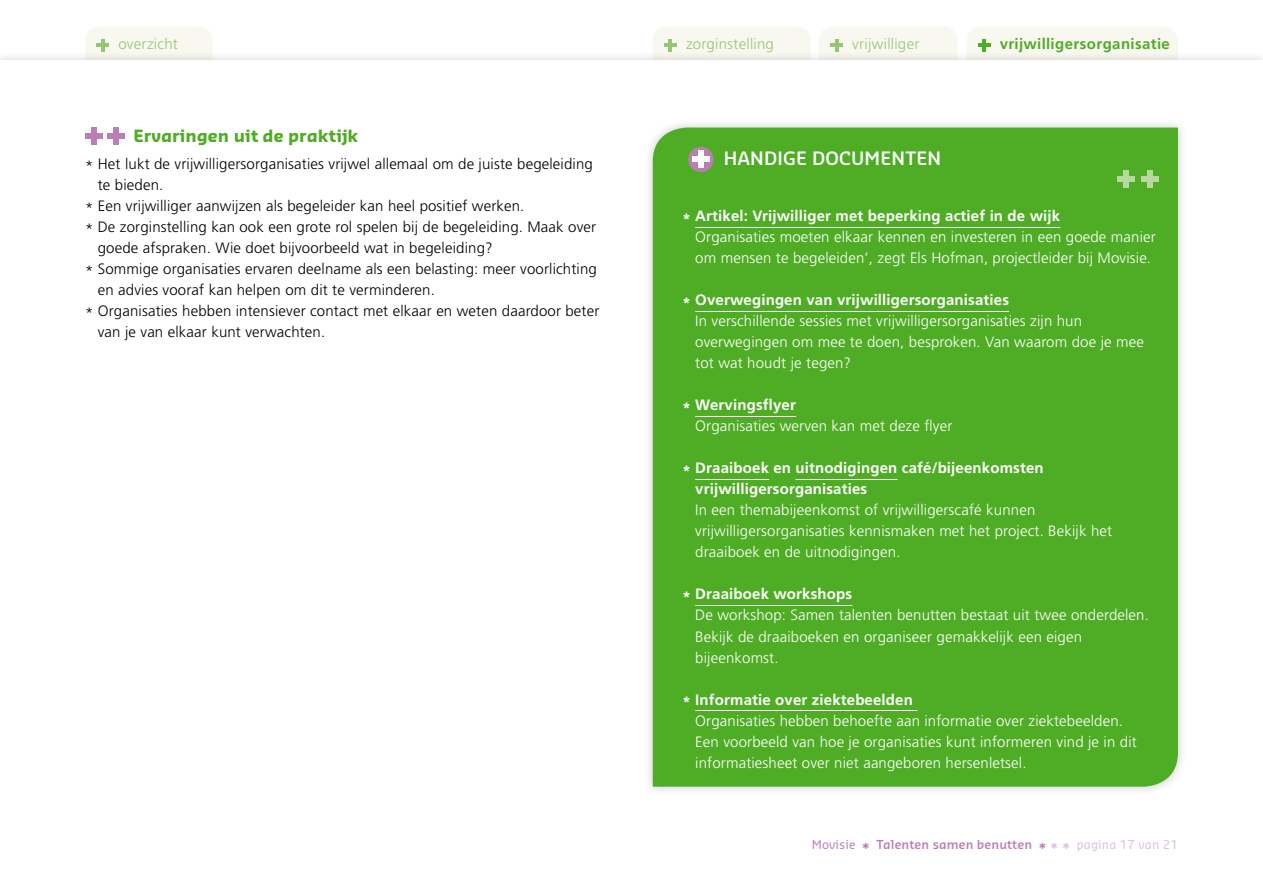
<style>
.page{position:relative;width:1263px;height:893px;background:#fff}
.page>*{position:absolute;margin:0;border:0;box-sizing:border-box;transform-origin:0 0}
.t1{font:600 18px "Sansa";letter-spacing:.01em;color:#fff}
.t2{font:700 16.5px "Sansa";color:#4fac25}
.t3{font:300 15px/21px "Frutiger";letter-spacing:.01em;color:#fff}
.t4{font:300 15px "Frutiger";letter-spacing:.01em;color:#000}
.t5{font:700 15px/21px "Frutiger";letter-spacing:.01em;color:#fff}
.t6{font:300 15px "Frutiger";letter-spacing:.015em;color:#96c673}
.t7{font:700 15px "Frutiger";letter-spacing:.025em;color:#4fac25}
.t8{font:600 12px "Sansa";letter-spacing:.01em;color:#b97fb5}
.s1{font-weight:400}
.s2{font-size:15px}
.s3{font-size:15px;color:#dac1dc}
.s4{font-weight:400;color:#dac1dc}
</style>
<div class="page">
<div style="left:85px;top:27px;width:127px;height:23px;background:#f8f8f1"></div>
<hr style="left:101px;top:39px;width:4px;height:12px;background:#96c673">
<hr style="left:96px;top:43px;width:13px;height:4px;background:#96c673">
<div style="left:967px;top:27px;width:211px;height:23px;background:#f8f8f1"></div>
<hr style="left:982px;top:39px;width:4px;height:12px;background:#4fac25">
<hr style="left:978px;top:43px;width:12px;height:4px;background:#4fac25">
<div style="left:819px;top:27px;width:139px;height:23px;background:#f8f8f1"></div>
<hr style="left:830px;top:43px;width:13px;height:4px;background:#96c673">
<div style="left:653px;top:27px;width:158px;height:23px;background:#f8f8f1"></div>
<hr style="left:668px;top:39px;width:4px;height:12px;background:#96c673">
<hr style="left:664px;top:43px;width:13px;height:4px;background:#96c673">
<div style="left:643px;top:118px;width:545px;height:678px;background:#000;opacity:.2"></div>
<div style="left:653px;top:128px;width:525px;height:659px;background:#4fac25"></div>
<hr style="left:695px;top:227px;width:365px;height:1px;background:#fff">
<hr style="left:695px;top:311px;width:314px;height:1px;background:#fff">
<hr style="left:695px;top:416px;width:101px;height:1px;background:#fff">
<hr style="left:695px;top:479px;width:74px;height:1px;background:#fff">
<hr style="left:796px;top:479px;width:101px;height:1px;background:#fff">
<hr style="left:695px;top:605px;width:157px;height:1px;background:#fff">
<hr style="left:695px;top:710px;width:222px;height:1px;background:#fff">
<div style="left:688px;top:147px;width:25px;height:25px;background:#b97fb5;border-radius:50%"></div>
<div style="left:698px;top:151px;width:5px;height:17px;background:#fff"></div>
<div style="left:692px;top:157px;width:17px;height:5px;background:#fff"></div>
<div style="left:91px;top:128px;width:5px;height:17px;background:#b97fb5"></div>
<div style="left:85px;top:134px;width:17px;height:5px;background:#b97fb5"></div>
<div style="left:113px;top:128px;width:5px;height:17px;background:#b97fb5"></div>
<div style="left:107px;top:134px;width:17px;height:5px;background:#b97fb5"></div>
<div style="left:1148px;top:170px;width:5px;height:17px;background:#b9d8a0"></div>
<div style="left:1142px;top:176px;width:17px;height:5px;background:#b9d8a0"></div>
<div style="left:1123px;top:170px;width:5px;height:17px;background:#b9d8a0"></div>
<div style="left:1117px;top:176px;width:17px;height:5px;background:#b9d8a0"></div>
<p class="t6" style="left:118px;top:36px;width:61px">overzicht</p>
<p class="t6" style="left:686px;top:36px;width:89px">zorginstelling</p>
<p class="t6" style="left:852px;top:36px;width:69px">vrijwilliger</p>
<p class="t7" style="left:1000px;top:35px;width:172px">vrijwilligersorganisatie</p>
<p class="t2" style="left:133px;top:126px;width:226px">Ervaringen uit de praktijk</p>
<p class="t4" style="left:85px;top:155px;width:509px">* Het lukt de vrijwilligersorganisaties vrijwel allemaal om de juiste begeleiding</p>
<p class="t4" style="left:98px;top:176px;width:67px">te bieden.</p>
<p class="t4" style="left:85px;top:197px;width:441px">* Een vrijwilliger aanwijzen als begeleider kan heel positief werken.</p>
<p class="t4" style="left:85px;top:218px;width:513px">* De zorginstelling kan ook een grote rol spelen bij de begeleiding. Maak over</p>
<p class="t4" style="left:98px;top:239px;width:396px">goede afspraken. Wie doet bijvoorbeeld wat in begeleiding?</p>
<p class="t4" style="left:85px;top:260px;width:513px">* Sommige organisaties ervaren deelname als een belasting: meer voorlichting</p>
<p class="t4" style="left:98px;top:281px;width:339px">en advies vooraf kan helpen om dit te verminderen.</p>
<p class="t4" style="left:85px;top:302px;width:516px">* Organisaties hebben intensiever contact met elkaar en weten daardoor beter</p>
<p class="t4" style="left:98px;top:323px;width:229px">van je van elkaar kunt verwachten.</p>
<p class="t1" style="left:724px;top:147px;width:219px">HANDIGE DOCUMENTEN</p>
<p class="t5" style="left:682px;top:206px;width:379px">* Artikel: Vrijwilliger met beperking actief in de wijk</p>
<p class="t3" style="left:695px;top:227px;width:462px">Organisaties moeten elkaar kennen en investeren in een goede manier om mensen te begeleiden’, zegt Els Hofman, projectleider bij Movisie.</p>
<p class="t5" style="left:682px;top:290px;width:328px">* Overwegingen van vrijwilligersorganisaties</p>
<p class="t3" style="left:695px;top:311px;width:450px">In verschillende sessies met vrijwilligersorganisaties zijn hun overwegingen om mee te doen, besproken. Van waarom doe je mee tot wat houdt je tegen?</p>
<p class="t5" style="left:682px;top:395px;width:115px">* Wervingsflyer</p>
<p class="t3" style="left:695px;top:416px;width:259px">Organisaties werven kan met deze flyer</p>
<p class="t5" style="left:695px;top:458px;width:350px;text-indent:-13px">* Draaiboek en uitnodigingen café/bijeenkomsten vrijwilligersorganisaties</p>
<p class="t3" style="left:695px;top:500px;width:418px">In een themabijeenkomst of vrijwilligerscafé kunnen vrijwilligersorganisaties kennismaken met het project. Bekijk het draaiboek en de uitnodigingen.</p>
<p class="t5" style="left:682px;top:584px;width:171px">* Draaiboek workshops</p>
<p class="t3" style="left:695px;top:605px;width:455px">De workshop: Samen talenten benutten bestaat uit twee onderdelen.<br>Bekijk de draaiboeken en organiseer gemakkelijk een eigen bijeenkomst.</p>
<p class="t5" style="left:682px;top:689px;width:232px">* Informatie over ziektebeelden</p>
<p class="t3" style="left:695px;top:710px;width:443px">Organisaties hebben behoefte aan informatie over ziektebeelden.<br>Een voorbeeld van hoe je organisaties kunt informeren vind je in dit informatiesheet over niet aangeboren hersenletsel.</p>
<p class="t8" style="left:812px;top:837px;width:368px"><span class="s1">Movisie</span> <span class="s2">*</span> Talenten samen benutten <span class="s2">*</span> <span class="s3">* *</span> <span class="s4">pagina 17 van 21</span></p>
</div>
